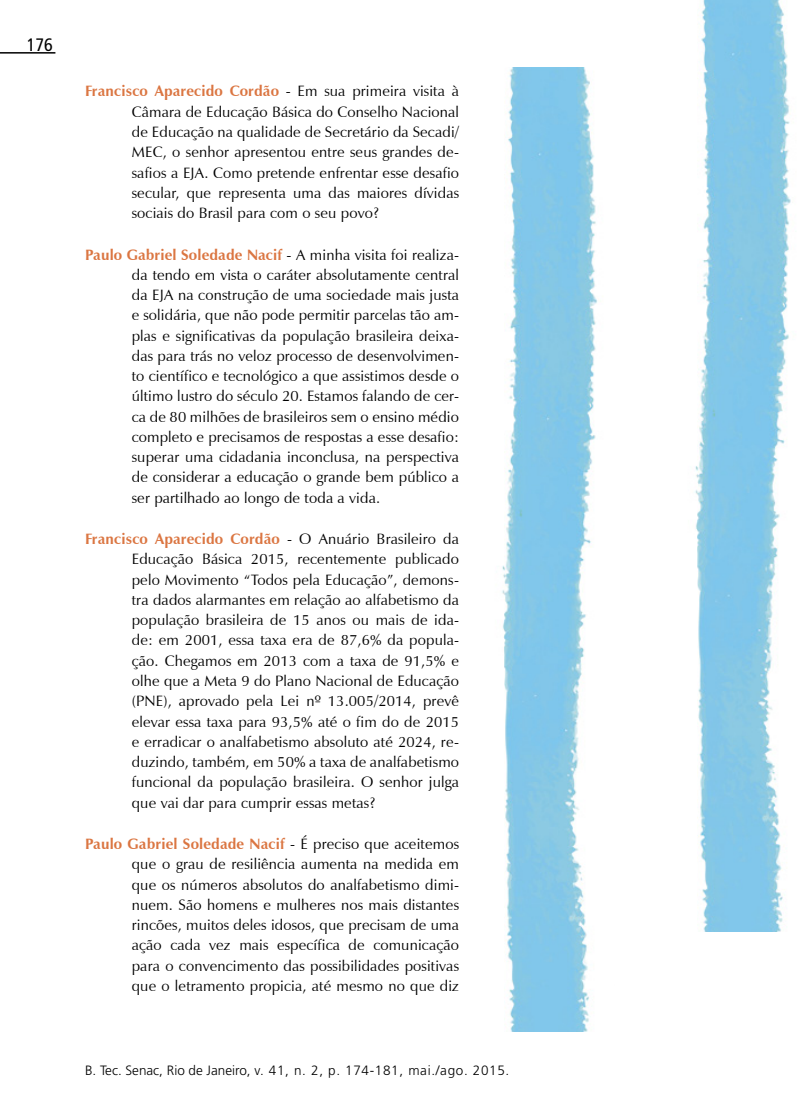
<style>
.page{position:relative;width:808px;height:1106px;background:#fff}
.page>*{position:absolute;margin:0;border:0;box-sizing:border-box;transform-origin:0 0}
.t1{font:condensed 18px "Frutiger";color:#000}
.t2{font:15px/20.2px "Zapf Humanist 601 BT";letter-spacing:.01em;color:#000;text-align:justify}
.t3{font:300 13.5px "Frutiger";color:#000}
.s1{font-weight:700;color:#db7642}
</style>
<div class="page">
<hr style="left:0;top:52px;width:55px;height:2px;background:#000">
<img style="left:695px;top:0;width:96px;height:931px">
<img style="left:502px;top:67px;width:96px;height:965px">
<p class="t1" style="left:27px;top:35px;width:27px">176</p>
<p class="t2" style="left:132px;top:81px;width:329px;text-indent:-47px"><span class="s1">Francisco Aparecido Cordão</span> - Em sua primeira visita à Câmara de Educação Básica do Conselho Nacional de Educação na qualidade de Secretário da Secadi/ MEC, o senhor apresentou entre seus grandes de&shy;safios a EJA. Como pretende enfrentar esse desafio secular, que representa uma das maiores dívidas sociais do Brasil para com o seu povo?</p>
<p class="t2" style="left:132px;top:244px;width:329px;text-indent:-47px"><span class="s1">Paulo Gabriel Soledade Nacif</span> - A minha visita foi realiza&shy;da tendo em vista o caráter absolutamente central da EJA na construção de uma sociedade mais justa e solidária, que não pode permitir parcelas tão am&shy;plas e significativas da população brasileira deixa&shy;das para trás no veloz processo de desenvolvimen&shy;to científico e tecnológico a que assistimos desde o último lustro do século 20. Estamos falando de cer&shy;ca de 80 milhões de brasileiros sem o ensino médio completo e precisamos de respostas a esse desafio: superar uma cidadania inconclusa, na perspectiva de considerar a educação o grande bem público a ser partilhado ao longo de toda a vida.</p>
<p class="t2" style="left:132px;top:529px;width:329px;text-indent:-47px"><span class="s1">Francisco Aparecido Cordão</span> - O Anuário Brasileiro da Educação Básica 2015, recentemente publicado pelo Movimento “Todos pela Educação”, demons&shy;tra dados alarmantes em relação ao alfabetismo da população brasileira de 15 anos ou mais de ida&shy;de: em 2001, essa taxa era de 87,6% da popula&shy;ção. Chegamos em 2013 com a taxa de 91,5% e olhe que a Meta 9 do Plano Nacional de Educação (PNE), aprovado pela Lei nº 13.005/2014, prevê elevar essa taxa para 93,5% até o fim do de 2015 e erradicar o analfabetismo absoluto até 2024, re&shy;duzindo, também, em 50% a taxa de analfabetismo funcional da população brasileira. O senhor julga que vai dar para cumprir essas metas?</p>
<p class="t2" style="left:132px;top:833px;width:329px;text-indent:-47px"><span class="s1">Paulo Gabriel Soledade Nacif</span> - É preciso que aceitemos que o grau de resiliência aumenta na medida em que os números absolutos do analfabetismo dimi&shy;nuem. São homens e mulheres nos mais distantes rincões, muitos deles idosos, que precisam de uma ação cada vez mais específica de comunicação para o convencimento das possibilidades positivas que o letramento propicia, até mesmo no que diz</p>
<p class="t3" style="left:85px;top:1062px;width:426px">B. Tec. Senac, Rio de Janeiro, v. 41, n. 2, p. 174-181, mai./ago. 2015.</p>
</div>
